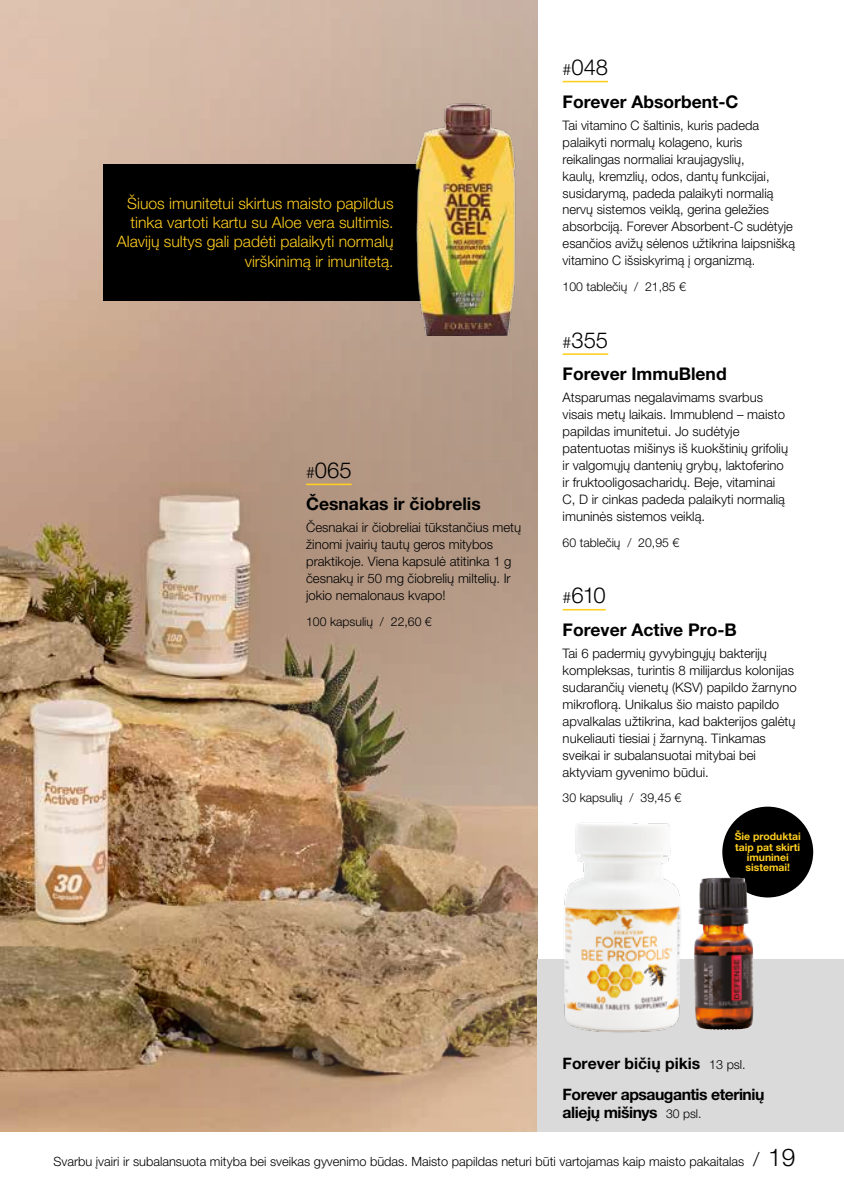
<style>
.page{position:relative;width:844px;height:1191px;background:#fff}
.page>*{position:absolute;margin:0;border:0;box-sizing:border-box;transform-origin:0 0}
.t1{font:300 22.05px "Helvetica Neue LT Pro";color:#000}
.t2{font:700 17.5px "Helvetica Neue LT Pro";color:#000}
.t3{font:300 15.75px/19.2px "Helvetica Neue LT Pro";color:#ffcf21;text-align:right}
.t4{font:700 15.75px/31.5px "Helvetica Neue LT Pro";letter-spacing:-.03em;color:#000}
.t5{font:300 13.12px/17px "Helvetica Neue LT Pro";color:#000}
.t6{font:300 12.78px "Helvetica Neue LT Pro";color:#000}
.t7{font:300 12.25px "Helvetica Neue LT Pro";color:#000}
.t8{font:700 10.33px/10.3px "Helvetica Neue LT Pro";color:#ffcf21;text-align:center}
.s1{font-size:15.75px}
.s2{font-weight:300;font-size:12.6px}
.s3{font-weight:300;font-size:12.25px}
.s4{font-size:19.25px}
.s5{font-size:24.5px}
</style>
<div class="page">
<img style="left:0;top:578px;width:160px;height:553px">
<img style="left:160px;top:578px;width:377px;height:554px">
<svg style="left:0;top:0;width:537px;height:578px;background:#c4a793"></svg>
<div style="left:103px;top:164px;width:329px;height:136px;background:#000"></div>
<div style="left:537px;top:958px;width:306px;height:173px;background:#dadada"></div>
<hr style="left:562px;top:81px;width:46px;height:1px;background:#ffcf21">
<hr style="left:562px;top:353px;width:46px;height:2px;background:#ffcf21">
<hr style="left:562px;top:609px;width:43px;height:1px;background:#ffcf21">
<img style="left:415px;top:103px;width:100px;height:233px">
<div style="left:722px;top:806px;width:91px;height:91px;background:#000;border-radius:50%"></div>
<img style="left:559px;top:823px;width:124px;height:210px">
<img style="left:693px;top:877px;width:60px;height:153px">
<hr style="left:306px;top:483px;width:45px;height:2px;background:#ffcf21">
<p class="t3" style="left:117px;top:193px;width:278px">Šiuos imunitetui skirtus maisto papildus tinka vartoti kartu su Aloe vera sultimis.<br>Alavijų sultys gali padėti palaikyti normalų virškinimą ir imunitetą.</p>
<h1 class="t1" style="left:306px;top:457px;width:47px"><span class="s1">#</span>065</h1>
<h2 class="t2" style="left:306px;top:493px;width:176px">Česnakas ir čiobrelis</h2>
<p class="t5" style="left:306px;top:519px;width:216px">Česnakai ir čiobreliai tūkstančius metų žinomi įvairių tautų geros mitybos praktikoje. Viena kapsulė atitinka 1 g česnakų ir 50 mg čiobrelių miltelių. Ir jokio nemalonaus kvapo!</p>
<p class="t7" style="left:306px;top:614px;width:127px">100 kapsulių / 22,60 €</p>
<h1 class="t1" style="left:562px;top:54px;width:47px"><span class="s1">#</span>048</h1>
<h2 class="t2" style="left:562px;top:91px;width:177px">Forever Absorbent-C</h2>
<p class="t5" style="left:562px;top:116px;width:234px">Tai vitamino C šaltinis, kuris padeda palaikyti normalų kolageno, kuris reikalingas normaliai kraujagyslių,<br>kaulų, kremzlių, odos, dantų funkcijai, susidarymą, padeda palaikyti normalią nervų sistemos veiklą, gerina geležies absorbciją. Forever Absorbent-C sudėtyje esančios avižų sėlenos užtikrina laipsnišką vitamino C išsiskyrimą į organizmą.</p>
<p class="t7" style="left:562px;top:279px;width:125px">100 tablečių / 21,85 €</p>
<h1 class="t1" style="left:562px;top:326px;width:47px"><span class="s1">#</span>355</h1>
<h2 class="t2" style="left:562px;top:363px;width:165px">Forever ImmuBlend</h2>
<p class="t5" style="left:562px;top:389px;width:227px">Atsparumas negalavimams svarbus visais metų laikais. Immublend – maisto papildas imunitetui. Jo sudėtyje patentuotas mišinys iš kuokštinių grifolių ir valgomųjų dantenių grybų, laktoferino ir fruktooligosacharidų. Beje, vitaminai C, D ir cinkas padeda palaikyti normalią imuninės sistemos veiklą.</p>
<p class="t7" style="left:562px;top:535px;width:118px">60 tablečių / 20,95 €</p>
<h1 class="t1" style="left:562px;top:582px;width:45px"><span class="s1">#</span>610</h1>
<h2 class="t2" style="left:562px;top:618px;width:176px">Forever Active Pro-B</h2>
<p class="t5" style="left:562px;top:644px;width:235px">Tai 6 padermių gyvybingųjų bakterijų kompleksas, turintis 8 milijardus kolonijas sudarančių vienetų (KSV) papildo žarnyno mikroflorą. Unikalus šio maisto papildo apvalkalas užtikrina, kad bakterijos galėtų nukeliauti tiesiai į žarnyną. Tinkamas sveikai ir subalansuotai mitybai bei aktyviam gyvenimo būdui.</p>
<p class="t7" style="left:562px;top:790px;width:120px">30 kapsulių / 39,45 €</p>
<p class="t8" style="left:734px;top:831px;width:67px">Šie produktai taip pat skirti imuninei sistemai!</p>
<p class="t4" style="left:562px;top:1047px;width:203px">Forever bičių pikis <span class="s2">13 psl.<br></span>Forever apsaugantis eterinių</p>
<p class="t4" style="left:562px;top:1096px;width:140px">aliejų mišinys <span class="s3">30 psl.</span></p>
<p class="t6" style="left:53px;top:1153px;width:743px">Svarbu įvairi ir subalansuota mityba bei sveikas gyvenimo būdas. Maisto papildas neturi būti vartojamas kaip maisto pakaitalas <span class="s4">/</span> <span class="s5">19</span></p>
</div>
